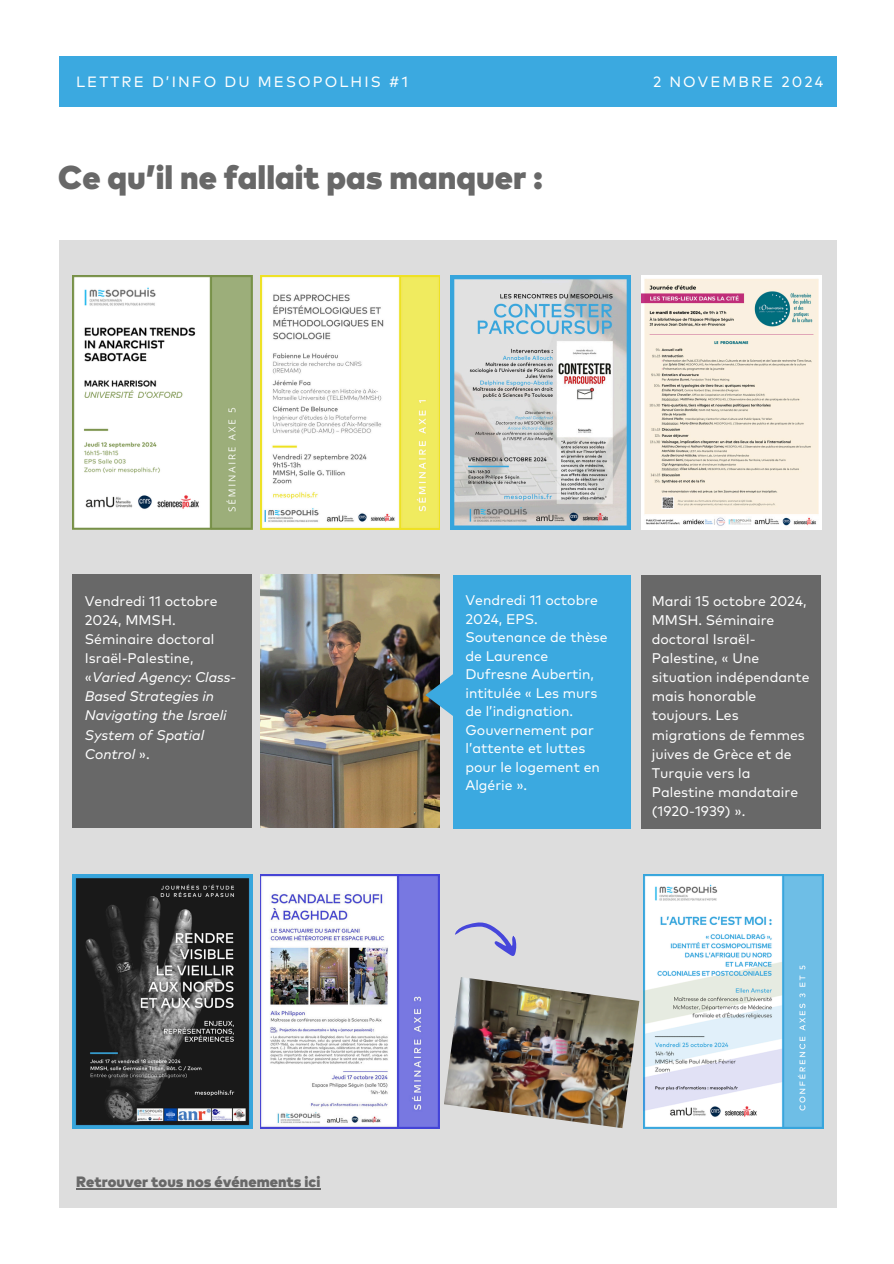
<style>
.page{position:relative;width:894px;height:1264px;background:#fff}
.page>*{position:absolute;margin:0;border:0;box-sizing:border-box;transform-origin:0 0}
.t1{font:900 33px "Mark Pro";color:#686868}
.t2{font:900 15px "Mark Pro";color:#686868}
.t3{font:14.85px "Mark Pro";letter-spacing:.14em;color:#fff}
.t4{font:13.95px/19.2px "Mark Pro";color:#fff}
.t5{font:italic 13.95px/19.2px "Mark Pro";color:#fff}
.s1{font-style:normal}
</style>
<div class="page">
<div style="left:59px;top:240px;width:776px;height:967px;background:#ddd"></div>
<div style="left:59px;top:56px;width:776px;height:51px;background:#3ba9e0"></div>
<img style="left:260px;top:574px;width:179px;height:253px">
<svg style="left:425px;top:664px;width:28px;height:61px"></svg>
<img style="left:450px;top:275px;width:180px;height:255px">
<img style="left:260px;top:275px;width:179px;height:255px">
<img style="left:641px;top:275px;width:180px;height:254px">
<img style="left:72px;top:874px;width:180px;height:254px">
<img style="left:643px;top:874px;width:180px;height:254px">
<img style="left:444px;top:977px;width:195px;height:151px">
<img style="left:260px;top:874px;width:179px;height:254px">
<div style="left:453px;top:575px;width:177px;height:253px;background:#3ba9e0"></div>
<div style="left:72px;top:574px;width:180px;height:253px;background:#686868"></div>
<svg style="left:455px;top:922px;width:62px;height:34px"></svg>
<div style="left:641px;top:575px;width:180px;height:253px;background:#686868"></div>
<img style="left:72px;top:275px;width:180px;height:254px">
<hr style="left:76px;top:1188px;width:244px;height:1px;background:#686868">
<p class="t3" style="left:76px;top:75px;width:333px">LETTRE D’INFO DU MESOPOLHIS #1</p>
<p class="t3" style="left:652px;top:75px;width:172px">2 NOVEMBRE 2024</p>
<p class="t1" style="left:58px;top:163px;width:486px">Ce qu’il ne fallait pas manquer :</p>
<p class="t4" style="left:465px;top:592px;width:144px;line-height:18.5px">Vendredi 11 octobre<br>2024, EPS.<br>Soutenance de thèse de Laurence<br>Dufresne Aubertin, intitulée « Les murs</p>
<p class="t4" style="left:465px;top:703px;width:136px;line-height:18.5px">de l’indignation.<br>Gouvernement par l’attente et luttes pour le logement en<br>Algérie ».</p>
<p class="t5" style="left:85px;top:592px;width:153px"><span class="s1">Vendredi 11 octobre<br>2024, MMSH.<br>Séminaire doctoral<br>Israël-Palestine, «</span>Varied Agency: Class-<br>Based Strategies in<br>Navigating the Israeli<br>System of Spatial<br>Control <span class="s1">».</span></p>
<p class="t4" style="left:651px;top:592px;width:159px">Mardi 15 octobre 2024,<br>MMSH. Séminaire doctoral Israël-<br>Palestine, « Une situation indépendante mais honorable toujours. Les migrations de femmes juives de Grèce et de<br>Turquie vers la<br>Palestine mandataire (1920-1939) ».</p>
<p class="t2" style="left:76px;top:1175px;width:246px">Retrouver tous nos événements ici</p>
</div>
